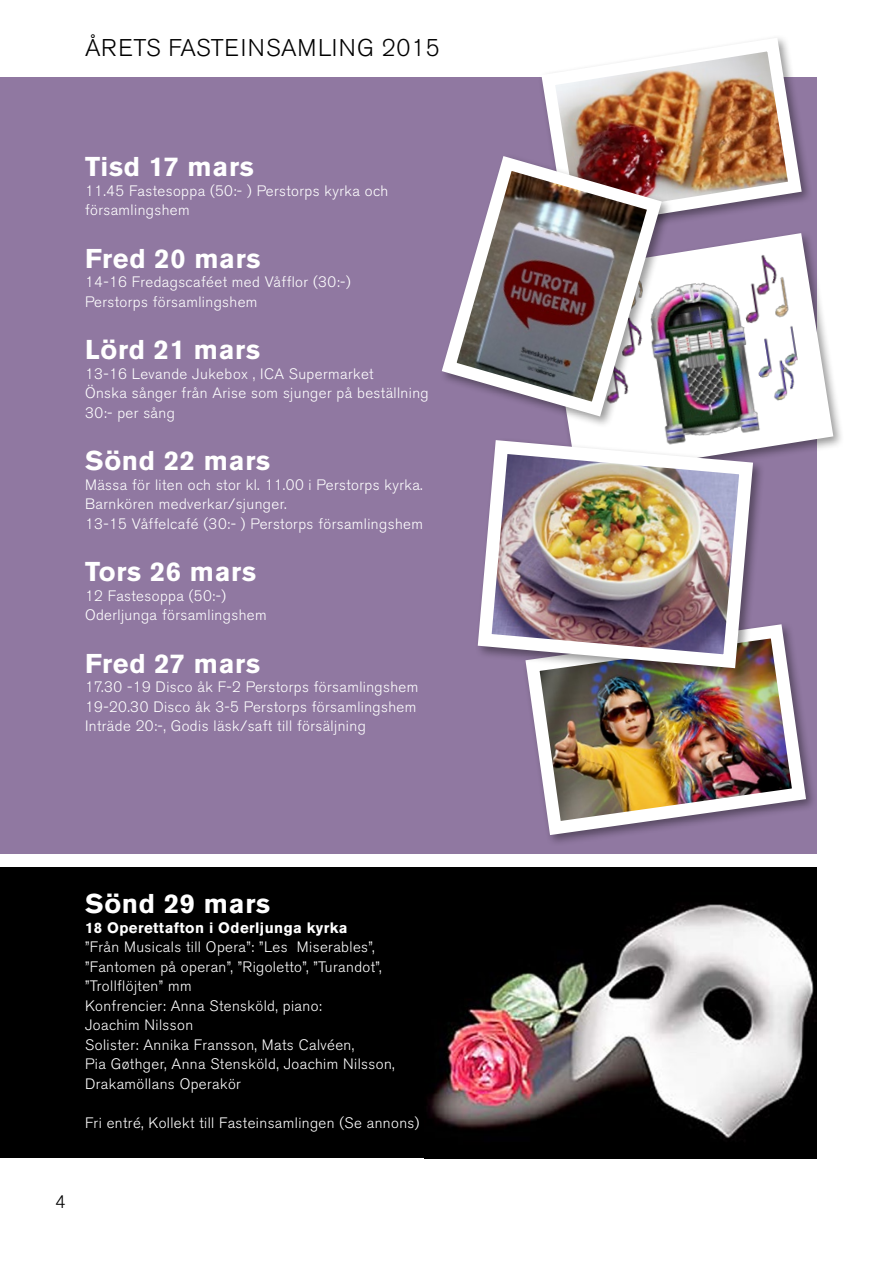
<style>
.page{position:relative;width:893px;height:1263px;background:#fff}
.page>*{position:absolute;margin:0;border:0;box-sizing:border-box;transform-origin:0 0}
.t1{font:700 27px "Akzidenz Grotesk BE";letter-spacing:.025em;color:#fff}
.t2{font:300 24px "Akzidenz Grotesk BE";letter-spacing:.025em;color:#000}
.t3{font:300 18px "Akzidenz Grotesk BE";color:#000}
.t4{font:300 15px/19.5px "Akzidenz Grotesk BE";letter-spacing:.025em;color:#fff}
.t5{font:700 15px "Akzidenz Grotesk BE";letter-spacing:.025em;color:#fff}
</style>
<div class="page">
<div style="left:0;top:77px;width:816px;height:777px;background:#9078a1"></div>
<div style="left:0;top:868px;width:816px;height:290px;background:#000"></div>
<img style="left:541px;top:38px;width:267px;height:183px">
<div style="left:522px;top:621px;width:296px;height:226px;background:#9078a1"></div>
<img style="left:528px;top:624px;width:285px;height:218px">
<img style="left:427px;top:904px;width:389px;height:235px">
<img style="left:568px;top:226px;width:273px;height:258px">
<div style="left:439px;top:153px;width:234px;height:275px;background:#000;opacity:.4"></div>
<img style="left:439px;top:149px;width:230px;height:275px">
<div style="left:474px;top:437px;width:291px;height:243px;background:#000;opacity:.4"></div>
<img style="left:474px;top:433px;width:286px;height:242px">
<h2 class="t2" style="left:85px;top:34px;width:356px">ÅRETS FASTEINSAMLING 2015</h2>
<h1 class="t1" style="left:85px;top:151px;width:170px">Tisd 17 mars</h1>
<p class="t4" style="left:85px;top:181px;width:305px">11.45 Fastesoppa (50:- ) Perstorps kyrka och församlingshem</p>
<h1 class="t1" style="left:85px;top:243px;width:177px">Fred 20 mars</h1>
<p class="t4" style="left:85px;top:273px;width:267px">14-16 Fredagscaféet med Våfflor (30:-)<br>Perstorps församlingshem</p>
<h1 class="t1" style="left:85px;top:334px;width:177px">Lörd 21 mars</h1>
<p class="t4" style="left:85px;top:364px;width:345px">13-16 Levande Jukebox , ICA Supermarket<br>Önska sånger från Arise som sjunger på beställning<br>30:- per sång</p>
<h1 class="t1" style="left:85px;top:445px;width:187px">Sönd 22 mars</h1>
<p class="t4" style="left:85px;top:475px;width:339px">Mässa för liten och stor kl. 11.00 i Perstorps kyrka.<br>Barnkören medverkar/sjunger.<br>13-15 Våffelcafé (30:- ) Perstorps församlingshem</p>
<h1 class="t1" style="left:85px;top:556px;width:173px">Tors 26 mars</h1>
<p class="t4" style="left:85px;top:586px;width:183px">12 Fastesoppa (50:-)<br>Oderljunga församlingshem</p>
<h1 class="t1" style="left:85px;top:648px;width:177px">Fred 27 mars</h1>
<p class="t4" style="left:85px;top:678px;width:335px">17.30 -19 Disco åk F-2 Perstorps församlingshem<br>19-20.30 Disco åk 3-5 Perstorps församlingshem<br>Inträde 20:-, Godis läsk/saft till försäljning</p>
<h1 class="t1" style="left:85px;top:888px;width:187px">Sönd 29 mars</h1>
<p class="t5" style="left:85px;top:919px;width:264px">18 Operettafton i Oderljunga kyrka</p>
<p class="t4" style="left:85px;top:938px;width:311px">”Från Musicals till Opera”: ”Les Miserables”, ”Fantomen på operan”, ”Rigoletto”, ”Turandot”, ”Trollflöjten” mm<br>Konfrencier: Anna Stensköld, piano:<br>Joachim Nilsson<br>Solister: Annika Fransson, Mats Calvéen,<br>Pia Gøthger, Anna Stensköld, Joachim Nilsson, Drakamöllans Operakör</p>
<p class="t4" style="left:85px;top:1113px;width:336px">Fri entré, Kollekt till Fasteinsamlingen (Se annons)</p>
<p class="t3" style="left:55px;top:1192px;width:12px">4</p>
</div>
